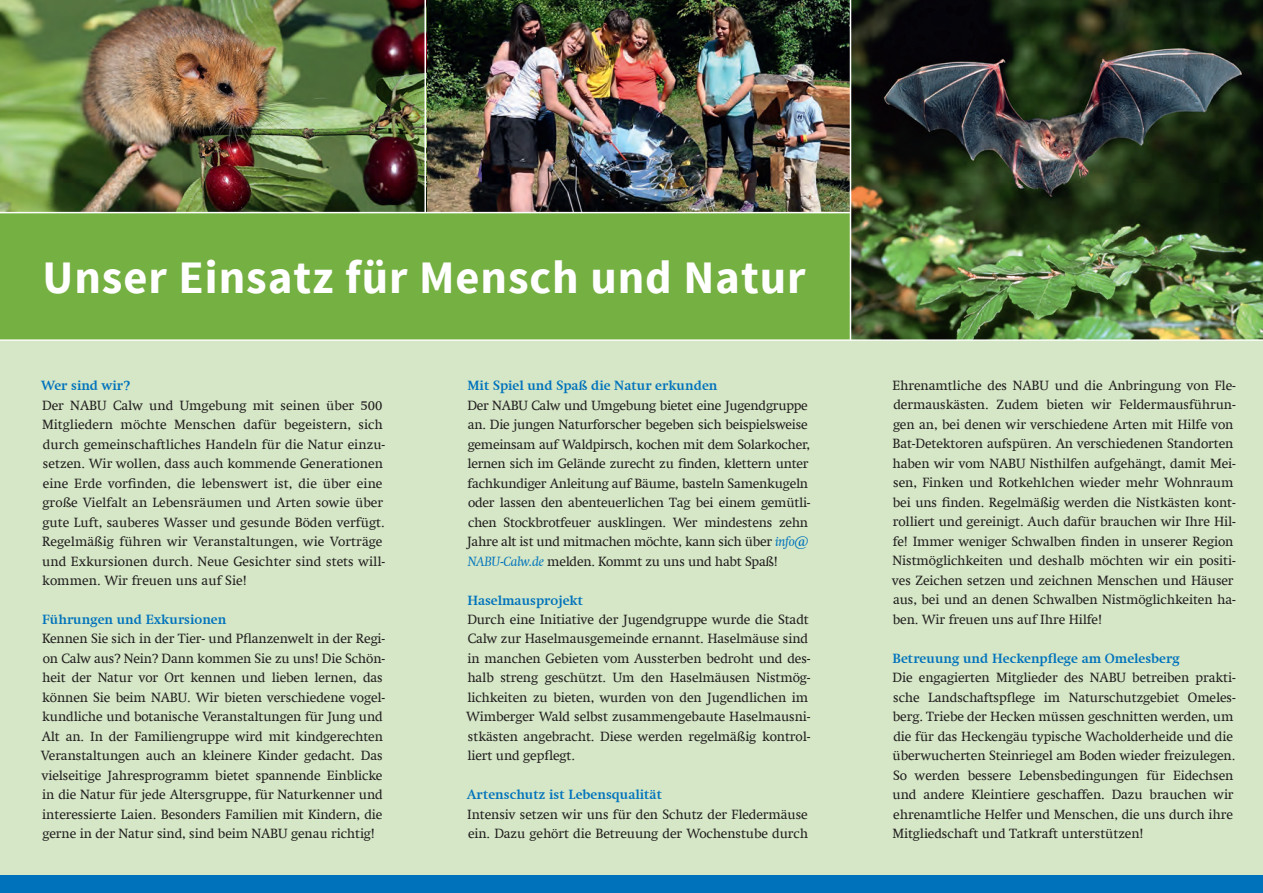
<style>
.page{position:relative;width:1263px;height:893px;background:#fff}
.page>*{position:absolute;margin:0;border:0;box-sizing:border-box;transform-origin:0 0}
.t1{font:700 46.5px "Source Sans Pro";letter-spacing:.02em;color:#fff}
.t2{font:13.5px/19.5px "Swift Com";letter-spacing:-.01em;color:#231f20}
.t3{font:700 13.5px "Swift Com";color:#0072bc}
.s1{font-style:italic;color:#0072bc}
</style>
<div class="page">
<div style="left:0;top:0;width:1263px;height:340px;background:#75b042"></div>
<div style="left:0;top:340px;width:1263px;height:553px;background:#d5e7c6"></div>
<div style="left:0;top:876px;width:1263px;height:17px;background:#0072bc"></div>
<img style="left:0;top:0;width:850px;height:212px">
<img style="left:852px;top:0;width:411px;height:339px">
<hr style="left:0;top:339px;width:1263px;height:2px;background:#fff">
<hr style="left:0;top:212px;width:850px;height:1px;background:#fff">
<hr style="left:424px;top:0;width:2px;height:213px;background:#fff">
<hr style="left:850px;top:0;width:1px;height:340px;background:#fff">
<h1 class="t1" style="left:43px;top:247px;width:765px">Unser Einsatz für Mensch und Natur</h1>
<p class="t3" style="left:41px;top:377px;width:91px">Wer sind wir?</p>
<p class="t2" style="left:42px;top:395px;width:345px">Der NABU Calw und Umgebung mit seinen über 500<br>Mitgliedern möchte Menschen dafür begeistern, sich durch gemeinschaftliches Handeln für die Natur einzu&shy;setzen. Wir wollen, dass auch kommende Generationen eine Erde vorfinden, die lebenswert ist, die über eine große Vielfalt an Lebensräumen und Arten sowie über gute Luft, sauberes Wasser und gesunde Böden verfügt.<br>Regelmäßig führen wir Veranstaltungen, wie Vorträge und Exkursionen durch. Neue Gesichter sind stets will&shy;kommen. Wir freuen uns auf Sie!</p>
<p class="t3" style="left:42px;top:611px;width:186px">Führungen und Exkursionen</p>
<p class="t2" style="left:41px;top:629px;width:346px">Kennen Sie sich in der Tier- und Pflanzenwelt in der Regi&shy;on Calw aus? Nein? Dann kommen Sie zu uns! Die Schön&shy;heit der Natur vor Ort kennen und lieben lernen, das können Sie beim NABU. Wir bieten verschiedene vogel&shy;kundliche und botanische Veranstaltungen für Jung und Alt an. In der Familiengruppe wird mit kindgerechten Veranstaltungen auch an kleinere Kinder gedacht. Das vielseitige Jahresprogramm bietet spannende Einblicke in die Natur für jede Altersgruppe, für Naturkenner und interessierte Laien. Besonders Familien mit Kindern, die gerne in der Natur sind, sind beim NABU genau richtig!</p>
<p class="t3" style="left:467px;top:377px;width:251px">Mit Spiel und Spaß die Natur erkunden</p>
<p class="t2" style="left:467px;top:395px;width:345px">Der NABU Calw und Umgebung bietet eine Jugendgruppe an. Die jungen Naturforscher begeben sich beispielsweise gemeinsam auf Waldpirsch, kochen mit dem Solarkocher, lernen sich im Gelände zurecht zu finden, klettern unter fachkundiger Anleitung auf Bäume, basteln Samenkugeln oder lassen den abenteuerlichen Tag bei einem gemütli&shy;chen Stockbrotfeuer ausklingen. Wer mindestens zehn Jahre alt ist und mitmachen möchte, kann sich über <span class="s1">info@ NABU-Calw.de</span> melden. Kommt zu uns und habt Spaß!</p>
<p class="t3" style="left:467px;top:592px;width:117px">Haselmausprojekt</p>
<p class="t2" style="left:466px;top:610px;width:346px">Durch eine Initiative der Jugendgruppe wurde die Stadt Calw zur Haselmausgemeinde ernannt. Haselmäuse sind in manchen Gebieten vom Aussterben bedroht und des&shy;halb streng geschützt. Um den Haselmäusen Nistmög&shy;lichkeiten zu bieten, wurden von den Jugendlichen im Wimberger Wald selbst zusammengebaute Haselmausni&shy;stkästen angebracht. Diese werden regelmäßig kontrol&shy;liert und gepflegt.</p>
<p class="t3" style="left:467px;top:787px;width:197px">Artenschutz ist Lebensqualität</p>
<p class="t2" style="left:467px;top:805px;width:342px">Intensiv setzen wir uns für den Schutz der Fledermäuse ein. Dazu gehört die Betreuung der Wochenstube durch</p>
<p class="t2" style="left:892px;top:376px;width:345px">Ehrenamtliche des NABU und die Anbringung von Fle&shy;dermauskästen. Zudem bieten wir Feldermausführun&shy;gen an, bei denen wir verschiedene Arten mit Hilfe von Bat-Detektoren aufspüren. An verschiedenen Standorten haben wir vom NABU Nisthilfen aufgehängt, damit Mei&shy;sen, Finken und Rotkehlchen wieder mehr Wohnraum bei uns finden. Regelmäßig werden die Nistkästen kont&shy;rolliert und gereinigt. Auch dafür brauchen wir Ihre Hil&shy;fe! Immer weniger Schwalben finden in unserer Region Nistmöglichkeiten und deshalb möchten wir ein positi&shy;ves Zeichen setzen und zeichnen Menschen und Häuser aus, bei und an denen Schwalben Nistmöglichkeiten ha&shy;ben. Wir freuen uns auf Ihre Hilfe!</p>
<p class="t3" style="left:892px;top:650px;width:289px">Betreuung und Heckenpflege am Omelesberg</p>
<p class="t2" style="left:892px;top:668px;width:345px">Die engagierten Mitglieder des NABU betreiben prakti&shy;sche Landschaftspflege im Naturschutzgebiet Omeles&shy;berg. Triebe der Hecken müssen geschnitten werden, um die für das Heckengäu typische Wacholderheide und die überwucherten Steinriegel am Boden wieder freizulegen.<br>So werden bessere Lebensbedingungen für Eidechsen und andere Kleintiere geschaffen. Dazu brauchen wir ehrenamtliche Helfer und Menschen, die uns durch ihre Mitgliedschaft und Tatkraft unterstützen!</p>
</div>
